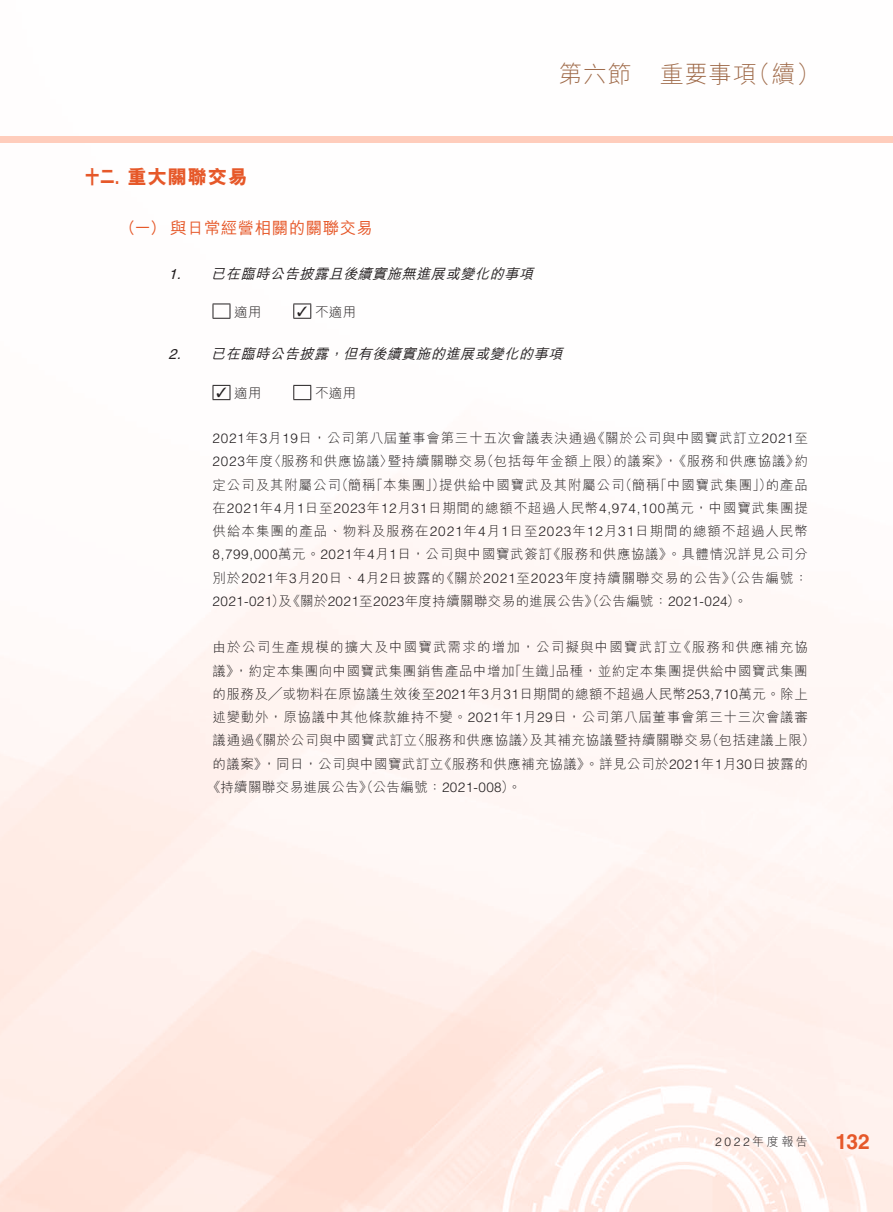
<style>
.page{position:relative;width:893px;height:1212px;background:#fff}
.page>*{position:absolute;margin:0;border:0;box-sizing:border-box;transform-origin:0 0}
.t1{font:300 24px "M Hei HK";letter-spacing:.015em;color:#9f6a49}
.t2{font:700 21px "Helvetica LT Std";color:#e65829}
.t3{font:800 19.5px "M Hei HK";letter-spacing:.03em;color:#e65829;scale:.75 1}
.t4{font:500 16.5px "M Hei HK";letter-spacing:.03em;color:#e65829}
.t5{font:italic 500 14.25px "M Hei HK";color:#231f20}
.t6{font:italic 14.25px "Helvetica LT Std";color:#231f20}
.t7{font:300 13.5px/23.2px "M Hei HK";letter-spacing:.05em;color:#231f20}
.t8{font:300 13.5px/23.2px "M Hei HK";letter-spacing:.03em;color:#231f20}
.t9{font:300 13.5px/23.2px "M Hei HK";letter-spacing:.09em;color:#231f20}
.t10{font:300 13.5px "M Hei HK";letter-spacing:.07em;color:#231f20}
.t11{font:300 13.5px "Helvetica LT Std";letter-spacing:.03em;color:#231f20}
.t12{font:300 12px "Helvetica LT Std";color:#231f20}
.s1{font-family:"Helvetica LT Std";font-weight:700}
.s2{font-family:"Helvetica LT Std"}
.s3{font-family:"M Hei HK"}
</style>
<div class="page">
<div style="left:0;top:136px;width:893px;height:6px;background:#ffcdbc"></div>
<svg style="left:213px;top:304px;width:18px;height:15px"></svg>
<svg style="left:293px;top:385px;width:18px;height:15px"></svg>
<svg style="left:293px;top:304px;width:18px;height:15px"></svg>
<svg style="left:213px;top:385px;width:18px;height:15px"></svg>
<h1 class="t1" style="left:559px;top:62px;width:74px">第六節</h1>
<h1 class="t1" style="left:747px;top:62px;width:75px">（續(</h1>
<h1 class="t1" style="left:660px;top:62px;width:99px">重要事項</h1>
<h3 class="t3" style="left:85px;top:167px;width:218px">十二<span class="s1">.</span> 重大關聯交易</h3>
<p class="t4" style="left:119px;top:216px;width:256px">（一）與日常經營相關的關聯交易</p>
<p class="t5" style="left:211px;top:263px;width:328px">已在臨時公告披露且後續實施無進展或變化的事項</p>
<p class="t6" style="left:169px;top:265px;width:18px">1.</p>
<p class="t6" style="left:169px;top:346px;width:18px">2.</p>
<p class="t7" style="left:234px;top:300px;width:29px">適用</p>
<p class="t7" style="left:315px;top:300px;width:43px">不適用</p>
<p class="t5" style="left:343px;top:344px;width:226px">但有後續實施的進展或變化的事項</p>
<p class="t5" style="left:211px;top:344px;width:123px">已在臨時公告披露</p>
<p class="t5" style="left:328px;top:344px;width:21px">，</p>
<p class="t7" style="left:234px;top:381px;width:29px">適用</p>
<p class="t7" style="left:315px;top:381px;width:43px">不適用</p>
<p class="t7" style="left:213px;top:426px;width:385px"><span class="s2">2021</span>年<span class="s2">3</span>月<span class="s2">19</span>日，公司第八屆董事會第三十五次會議表決通過</p>
<p class="t7" style="left:592px;top:426px;width:218px">《關於公司與中國寶武訂立<span class="s2">2021</span>至</p>
<p class="t7" style="left:388px;top:450px;width:100px">暨持續關聯交易</p>
<p class="t7" style="left:481px;top:450px;width:140px">（包括每年金額上限）</p>
<p class="t11" style="left:213px;top:453px;width:62px">2023<span class="s3">年度</span></p>
<p class="t7" style="left:613px;top:450px;width:187px">的議案》《服務和供應協議》</p>
<p class="t7" style="left:794px;top:450px;width:15px">約</p>
<p class="t7" style="left:268px;top:450px;width:127px">〈服務和供應協議〉</p>
<p class="t7" style="left:664px;top:450px;width:15px">，</p>
<p class="t7" style="left:335px;top:473px;width:42px">（簡稱</p>
<p class="t7" style="left:370px;top:473px;width:76px">「本集團」）</p>
<p class="t7" style="left:619px;top:473px;width:42px">（簡稱</p>
<p class="t7" style="left:654px;top:473px;width:120px">「中國寶武集團」）</p>
<p class="t7" style="left:213px;top:473px;width:130px">定公司及其附屬公司</p>
<p class="t7" style="left:213px;top:496px;width:597px">在<span class="s2">2021</span>年<span class="s2">4</span>月<span class="s2">1</span>日至<span class="s2">2023</span>年<span class="s2">12</span>月<span class="s2">31</span>日期間的總額不超過人民幣<span class="s2">4,974,100</span>萬元，中國寶武集團提</p>
<p class="t10" style="left:213px;top:524px;width:597px">供給本集團的產品、物料及服務在<span class="s2">2021</span>年<span class="s2">4</span>月<span class="s2">1</span>日至<span class="s2">2023</span>年<span class="s2">12</span>月<span class="s2">31</span>日期間的總額不超過人民幣</p>
<p class="t7" style="left:547px;top:543px;width:262px">《服務和供應協議》。具體情況詳見公司分</p>
<p class="t7" style="left:439px;top:473px;width:187px">提供給中國寶武及其附屬公司</p>
<p class="t7" style="left:766px;top:473px;width:44px">的產品</p>
<p class="t7" style="left:441px;top:543px;width:369px;text-indent:-228px"><span class="s2">8,799,000</span>萬元。<span class="s2">2021</span>年<span class="s2">4</span>月<span class="s2">1</span>日，公司與中國寶武簽訂<br>《關於<span class="s2">2021</span>至<span class="s2">2023</span>年度持續關聯交易的公告》（公告編號：</p>
<p class="t8" style="left:287px;top:566px;width:462px;text-indent:-74px">別於<span class="s2">2021</span>年<span class="s2">3</span>月<span class="s2">20</span>日、<span class="s2">4</span>月<span class="s2">2</span>日披露的<br>《關於<span class="s2">2021</span>至<span class="s2">2023</span>年度持續關聯交易的進展公告》（公告編號：<span class="s2">2021-024</span> 。(</p>
<p class="t11" style="left:213px;top:593px;width:81px">2021-021 <span class="s3">及）</span></p>
<p class="t9" style="left:556px;top:635px;width:253px;text-indent:-343px">由於公司生產規模的擴大及中國寶武需求的增加，公司擬與中國寶武訂立<br>品種，並約定本集團提供給中國寶武集團</p>
<p class="t9" style="left:678px;top:635px;width:132px">《服務和供應補充協</p>
<p class="t7" style="left:235px;top:659px;width:282px">，約定本集團向中國寶武集團銷售產品中增加</p>
<p class="t7" style="left:508px;top:659px;width:55px">「生鐵」</p>
<p class="t7" style="left:213px;top:659px;width:28px">議》</p>
<p class="t7" style="left:213px;top:682px;width:597px">的服務及╱或物料在原協議生效後至<span class="s2">2021</span>年 月<span class="s2">3 31</span>日期間的總額不超過人民幣<span class="s2">253,710</span>萬元。除上</p>
<p class="t7" style="left:213px;top:705px;width:597px">述變動外，原協議中其他條款維持不變。<span class="s2">2021</span>年<span class="s2">1</span>月<span class="s2">29</span>日，公司第八屆董事會第三十三次會議審</p>
<p class="t7" style="left:706px;top:728px;width:111px">（包括建議上限(</p>
<p class="t7" style="left:530px;top:728px;width:184px">及其補充協議暨持續關聯交易</p>
<p class="t7" style="left:250px;top:728px;width:169px">《關於公司與中國寶武訂立</p>
<p class="t7" style="left:213px;top:728px;width:43px">議通過</p>
<p class="t7" style="left:411px;top:728px;width:125px">〈服務和供應協議〉</p>
<p class="t8" style="left:207px;top:752px;width:315px;text-indent:5px">的議案》<br>《持續關聯交易進展公告》（公告編號：<span class="s2">2021-008</span> 。(</p>
<p class="t7" style="left:439px;top:752px;width:371px">《服務和供應補充協議》。詳見公司於<span class="s2">2021</span>年 月<span class="s2">1 30</span>日披露的</p>
<p class="t7" style="left:262px;top:752px;width:183px">，同日，公司與中國寶武訂立</p>
<p class="t12" style="left:715px;top:1134px;width:94px">2022<span class="s3">年度報告</span></p>
<h2 class="t2" style="left:836px;top:1129px;width:36px">132</h2>
</div>
